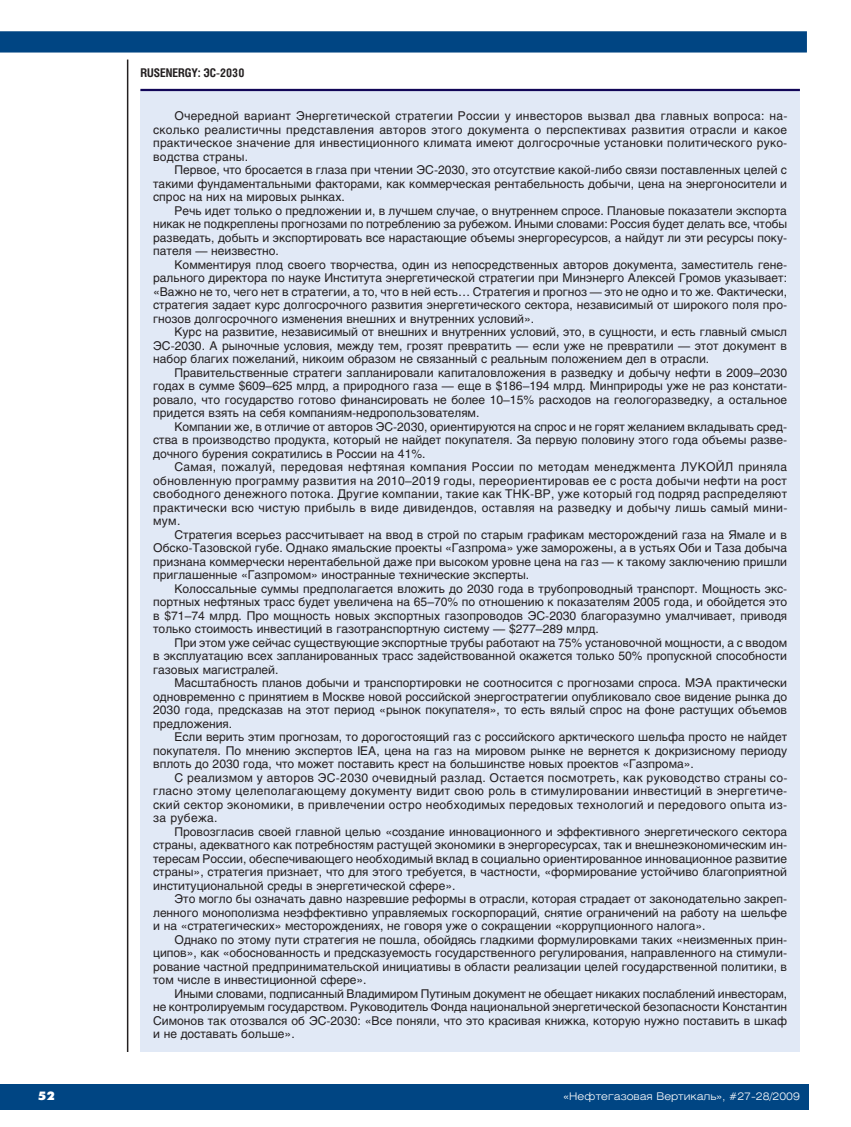
<style>
.page{position:relative;width:851px;height:1127px;background:#fff}
.page>*{position:absolute;margin:0;border:0;box-sizing:border-box;transform-origin:0 0}
.t1{font:12px/13.5px "Helios";color:#231f20;text-align:justify}
.t2{font:700 12px "Helios Cond";color:#231f20}
.t3{font:12px "Futura Futuris XC";color:#fff}
.t4{font:300 10.5px "Helios Ext";color:#fff}
</style>
<div class="page">
<div style="left:0;top:1084px;width:808px;height:26px;background:#004583"></div>
<svg style="left:0;top:31px;width:807px;height:22px;background:#084b87"></svg>
<hr style="left:127px;top:60px;width:1px;height:992px;background:#231f20">
<div style="left:140px;top:90px;width:659px;height:962px;background:#e1e9f6"></div>
<hr style="left:140px;top:89px;width:659px;height:2px;background:#110658">
<p class="t2" style="left:140px;top:69px;width:105px">RUSENERGY: ЭС-2030</p>
<p class="t1" style="left:153px;top:110px;width:635px;text-indent:21px">Очередной вариант Энергетической стратегии России у инвесторов вызвал два главных вопроса: на&shy;сколько реалистичны представления авторов этого документа о перспективах развития отрасли и какое практическое значение для инвестиционного климата имеют долгосрочные установки политического руко&shy;водства страны.</p>
<p class="t1" style="left:153px;top:164px;width:635px;text-indent:21px">Первое, что бросается в глаза при чтении ЭС-2030, это отсутствие какой-либо связи поставленных целей с такими фундаментальными факторами, как коммерческая рентабельность добычи, цена на энергоносители и спрос на них на мировых рынках.</p>
<p class="t1" style="left:153px;top:205px;width:635px;text-indent:21px">Речь идет только о предложении и, в лучшем случае, о внутреннем спросе. Плановые показатели экспорта никак не подкреплены прогнозами по потреблению за рубежом. Иными словами: Россия будет делать все, чтобы разведать, добыть и экспортировать все нарастающие объемы энергоресурсов, а найдут ли эти ресурсы поку&shy;пателя — неизвестно.</p>
<p class="t1" style="left:153px;top:259px;width:635px;text-indent:21px">Комментируя плод своего творчества, один из непосредственных авторов документа, заместитель гене&shy;рального директора по науке Института энергетической стратегии при Минэнерго Алексей Громов указывает: «Важно не то, чего нет в стратегии, а то, что в ней есть… Стратегия и прогноз — это не одно и то же. Фактически, стратегия задает курс долгосрочного развития энергетического сектора, независимый от широкого поля про&shy;гнозов долгосрочного изменения внешних и внутренних условий».</p>
<p class="t1" style="left:153px;top:326px;width:635px;text-indent:21px">Курс на развитие, независимый от внешних и внутренних условий, это, в сущности, и есть главный смысл ЭС-2030. А рыночные условия, между тем, грозят превратить — если уже не превратили — этот документ в набор благих пожеланий, никоим образом не связанный с реальным положением дел в отрасли.</p>
<p class="t1" style="left:153px;top:367px;width:635px;text-indent:21px">Правительственные стратеги запланировали капиталовложения в разведку и добычу нефти в 2009–2030 годах в сумме $609–625 млрд, а природного газа — еще в $186–194 млрд. Минприроды уже не раз констати&shy;ровало, что государство готово финансировать не более 10–15% расходов на геологоразведку, а остальное придется взять на себя компаниям-недропользователям.</p>
<p class="t1" style="left:153px;top:421px;width:635px;text-indent:21px">Компании же, в отличие от авторов ЭС-2030, ориентируются на спрос и не горят желанием вкладывать сред&shy;ства в производство продукта, который не найдет покупателя. За первую половину этого года объемы разве&shy;дочного бурения сократились в России на 41%.</p>
<p class="t1" style="left:153px;top:461px;width:635px;text-indent:21px">Самая, пожалуй, передовая нефтяная компания России по методам менеджмента ЛУКОЙЛ приняла обновленную программу развития на 2010–2019 годы, переориентировав ее с роста добычи нефти на рост свободного денежного потока. Другие компании, такие как ТНК-ВР, уже который год подряд распределяют практически всю чистую прибыль в виде дивидендов, оставляя на разведку и добычу лишь самый мини&shy;мум.</p>
<p class="t1" style="left:153px;top:529px;width:635px;text-indent:21px">Стратегия всерьез рассчитывает на ввод в строй по старым графикам месторождений газа на Ямале и в Обско-Тазовской губе. Однако ямальские проекты «Газпрома» уже заморожены, а в устьях Оби и Таза добыча признана коммерчески нерентабельной даже при высоком уровне цена на газ — к такому заключению пришли приглашенные «Газпромом» иностранные технические эксперты.</p>
<p class="t1" style="left:153px;top:583px;width:635px;text-indent:21px">Колоссальные суммы предполагается вложить до 2030 года в трубопроводный транспорт. Мощность экс&shy;портных нефтяных трасс будет увеличена на 65–70% по отношению к показателям 2005 года, и обойдется это в $71–74 млрд. Про мощность новых экспортных газопроводов ЭС-2030 благоразумно умалчивает, приводя только стоимость инвестиций в газотранспортную систему — $277–289 млрд.</p>
<p class="t1" style="left:153px;top:637px;width:635px;text-indent:21px">При этом уже сейчас существующие экспортные трубы работают на 75% установочной мощности, а с вводом в эксплуатацию всех запланированных трасс задействованной окажется только 50% пропускной способности газовых магистралей.</p>
<p class="t1" style="left:153px;top:677px;width:635px;text-indent:21px">Масштабность планов добычи и транспортировки не соотносится с прогнозами спроса. МЭА практически одновременно с принятием в Москве новой российской энергостратегии опубликовало свое видение рынка до 2030 года, предсказав на этот период «рынок покупателя», то есть вялый спрос на фоне растущих объемов предложения.</p>
<p class="t1" style="left:153px;top:731px;width:635px;text-indent:21px">Если верить этим прогнозам, то дорогостоящий газ с российского арктического шельфа просто не найдет покупателя. По мнению экспертов IEA, цена на газ на мировом рынке не вернется к докризисному периоду вплоть до 2030 года, что может поставить крест на большинстве новых проектов «Газпрома».</p>
<p class="t1" style="left:153px;top:772px;width:635px;text-indent:21px">С реализмом у авторов ЭС-2030 очевидный разлад. Остается посмотреть, как руководство страны со&shy;гласно этому целеполагающему документу видит свою роль в стимулировании инвестиций в энергетиче&shy;ский сектор экономики, в привлечении остро необходимых передовых технологий и передового опыта из&shy;за рубежа.</p>
<p class="t1" style="left:153px;top:826px;width:635px;text-indent:21px">Провозгласив своей главной целью «создание инновационного и эффективного энергетического сектора страны, адекватного как потребностям растущей экономики в энергоресурсах, так и внешнеэкономическим ин&shy;тересам России, обеспечивающего необходимый вклад в социально ориентированное инновационное развитие страны», стратегия признает, что для этого требуется, в частности, «формирование устойчиво благоприятной институциональной среды в энергетической сфере».</p>
<p class="t1" style="left:153px;top:893px;width:635px;text-indent:21px">Это могло бы означать давно назревшие реформы в отрасли, которая страдает от законодательно закреп&shy;ленного монополизма неэффективно управляемых госкорпораций, снятие ограничений на работу на шельфе и на «стратегических» месторождениях, не говоря уже о сокращении «коррупционного налога».</p>
<p class="t1" style="left:153px;top:934px;width:635px;text-indent:21px">Однако по этому пути стратегия не пошла, обойдясь гладкими формулировками таких «неизменных прин&shy;ципов», как «обоснованность и предсказуемость государственного регулирования, направленного на стимули&shy;рование частной предпринимательской инициативы в области реализации целей государственной политики, в том числе в инвестиционной сфере».</p>
<p class="t1" style="left:153px;top:988px;width:635px;text-indent:21px">Иными словами, подписанный Владимиром Путиным документ не обещает никаких послаблений инвесторам, не контролируемым государством. Руководитель Фонда национальной энергетической безопасности Константин Симонов так отозвался об ЭС-2030: «Все поняли, что это красивая книжка, которую нужно поставить в шкаф и не доставать больше».</p>
<p class="t3" style="left:38px;top:1091px;width:18px">52</p>
<p class="t4" style="left:563px;top:1092px;width:238px">«Нефтегазовая Вертикаль», #27-28/2009</p>
</div>
